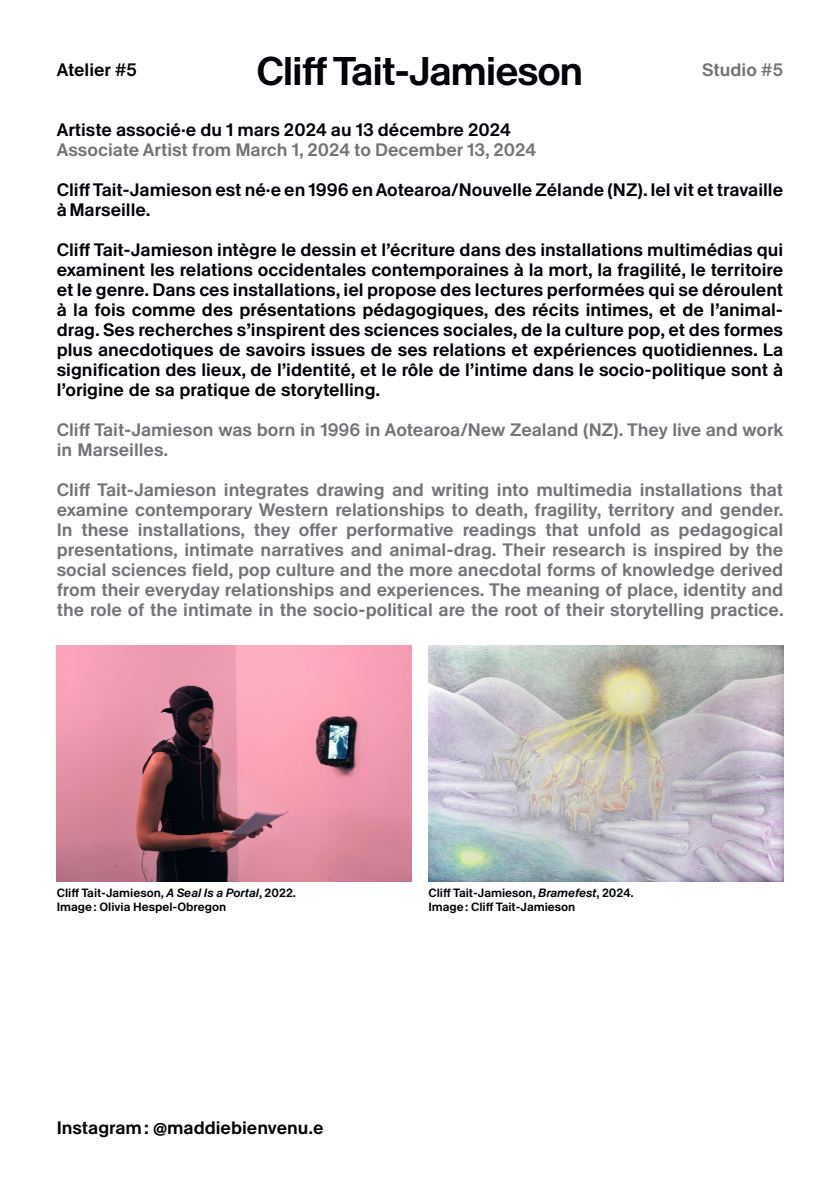
<style>
.page{position:relative;width:840px;height:1191px;background:#fff}
.page>*{position:absolute;margin:0;border:0;box-sizing:border-box;transform-origin:0 0}
.t1{font:500 40px "Antique Legacy";letter-spacing:-.03em;color:#000208}
.t2{font:500 18px/20px "Antique Legacy";color:#000208}
.t3{font:500 18px/20px "Antique Legacy";color:#727478}
.t4{font:500 12px "Antique Legacy";color:#000208}
.s1{font-style:italic}
</style>
<div class="page">
<img style="left:57px;top:645px;width:354px;height:237px">
<img style="left:428px;top:645px;width:354px;height:237px">
<p class="t1" style="left:256px;top:43px;width:328px">Cliff Tait-Jamieson</p>
<p class="t2" style="left:57px;top:58px;width:82px">Atelier #5</p>
<p class="t3" style="left:701px;top:58px;width:83px">Studio #5</p>
<p class="t2" style="left:57px;top:119px;width:455px">Artiste associé·e du 1 mars 2024 au 13 décembre 2024</p>
<p class="t3" style="left:57px;top:139px;width:481px">Associate Artist from March 1, 2024 to December 13, 2024</p>
<p class="t2" style="left:57px;top:179px;width:727px">Cliff Tait-Jamieson est né·e en 1996 en Aotearoa/Nouvelle Zélande (NZ). Iel vit et travaille à Marseille.</p>
<p class="t2" style="left:57px;top:239px;width:727px;text-align:justify">Cliff Tait-Jamieson intègre le dessin et l’écriture dans des installations multimédias qui examinent les relations occidentales contemporaines à la mort, la fragilité, le territoire et le genre. Dans ces installations, iel propose des lectures performées qui se déroulent à la fois comme des présentations pédagogiques, des récits intimes, et de l’animal&shy;drag. Ses recherches s’inspirent des sciences sociales, de la culture pop, et des formes plus anecdotiques de savoirs issues de ses relations et expériences quotidiennes. La signification des lieux, de l’identité, et le rôle de l’intime dans le socio-politique sont à l’origine de sa pratique de storytelling.</p>
<p class="t3" style="left:57px;top:419px;width:727px">Cliff Tait-Jamieson was born in 1996 in Aotearoa/New Zealand (NZ). They live and work in Marseilles.</p>
<p class="t3" style="left:57px;top:479px;width:728px;text-align:justify">Cliff Tait-Jamieson integrates drawing and writing into multimedia installations that examine contemporary Western relationships to death, fragility, territory and gender.<br>In these installations, they offer performative readings that unfold as pedagogical presentations, intimate narratives and animal-drag. Their research is inspired by the social sciences field, pop culture and the more anecdotal forms of knowledge derived from their everyday relationships and experiences. The meaning of place, identity and the role of the intimate in the socio-political are the root of their storytelling practice.</p>
<p class="t4" style="left:57px;top:885px;width:241px">Cliff Tait-Jamieson, <span class="s1">A Seal Is a Portal</span>, 2022.</p>
<p class="t4" style="left:57px;top:899px;width:171px">Image : Olivia Hespel-Obregon</p>
<p class="t2" style="left:57px;top:1117px;width:268px">Instagram : @maddiebienvenu.e</p>
<p class="t4" style="left:428px;top:885px;width:207px">Cliff Tait-Jamieson, <span class="s1">Bramefest</span>, 2024.</p>
<p class="t4" style="left:428px;top:899px;width:148px">Image : Cliff Tait-Jamieson</p>
</div>
